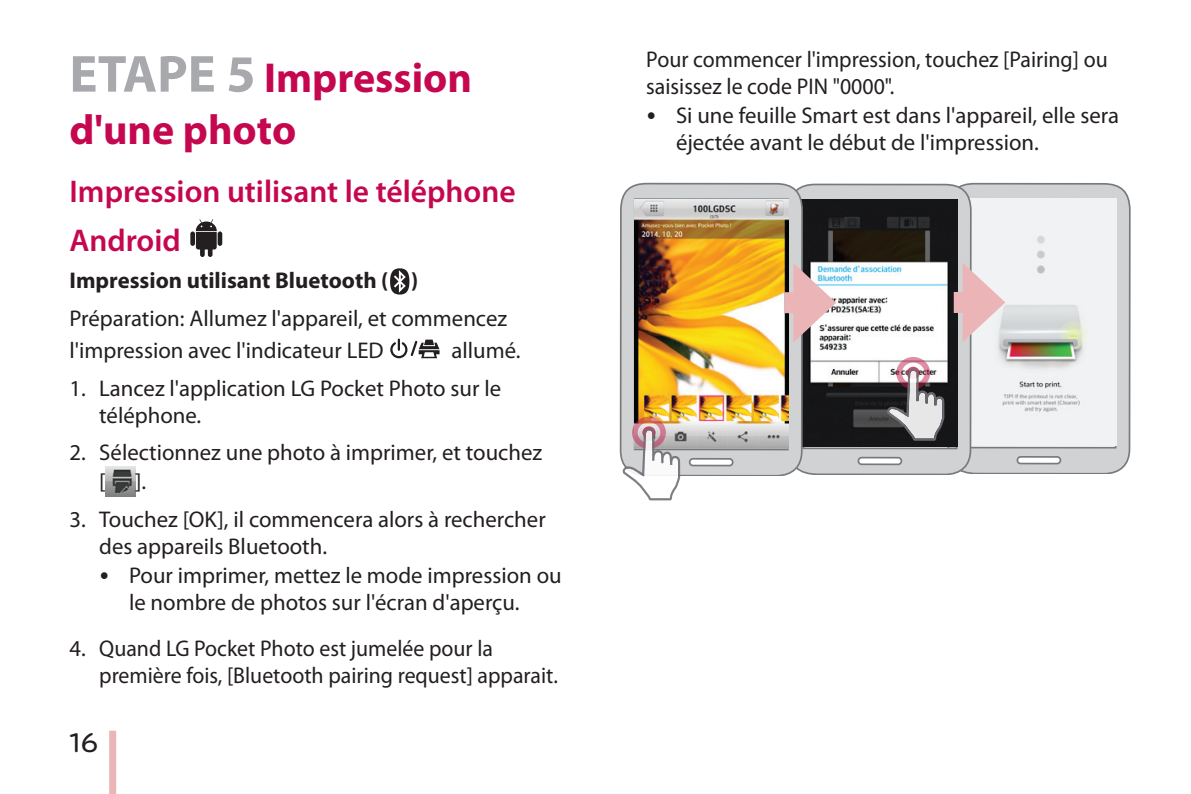
<style>
.page{position:relative;width:1191px;height:794px;background:#fff}
.page>*{position:absolute;margin:0;border:0;box-sizing:border-box;transform-origin:0 0}
.t1{font:700 42px/52.5px "Myriad Pro";color:#c50750}
.t2{font:600 31.5px/49.4px "Myriad Pro";color:#c50750}
.t3{font:500 28px "Bryant LG";color:#231f20}
.t4{font:22.75px/27.3px "Myriad Pro";color:#231f20}
.t5{font:22.75px/27.3px "Myriad Pro";color:#231f20;scale:.96 1}
.t6{font:700 22.75px "Myriad Pro";color:#231f20}
.s1{font-size:52.5px;color:#a8a9ad}
</style>
<div class="page">
<div style="left:109px;top:730px;width:7px;height:64px;background:#ebb5b7"></div>
<div style="left:190px;top:231px;width:5px;height:15px;background:#231f20;border-radius:2px"></div>
<div style="left:200px;top:247px;width:5px;height:10px;background:#231f20;border-radius:2px"></div>
<hr style="left:218px;top:231px;width:4px;height:15px;background:#231f20;border-radius:2px">
<hr style="left:208px;top:247px;width:4px;height:10px;background:#231f20;border-radius:2px">
<svg style="left:196px;top:219px;width:21px;height:30px"></svg>
<svg style="left:390px;top:268px;width:19px;height:26px"></svg>
<svg style="left:390px;top:338px;width:49px;height:20px"></svg>
<img style="left:106px;top:466px;width:29px;height:31px">
<svg style="left:947px;top:183px;width:183px;height:290px;background:#cecfd1"></svg>
<img style="left:971px;top:199px;width:145px;height:246px">
<svg style="left:803px;top:184px;width:168px;height:290px;background:#bfc0c2"></svg>
<img style="left:803px;top:199px;width:154px;height:247px">
<svg style="left:620px;top:183px;width:183px;height:292px;background:#c4c4c6"></svg>
<img style="left:634px;top:199px;width:154px;height:249px">
<div style="left:784px;top:292px;width:26px;height:21px;background:#ebb5b7"></div>
<svg style="left:793px;top:263px;width:43px;height:79px"></svg>
<div style="left:953px;top:292px;width:26px;height:21px;background:#ebb5b7"></div>
<svg style="left:962px;top:263px;width:43px;height:79px"></svg>
<div style="left:632px;top:416px;width:34px;height:33px;border:6px solid #c31e4d;border-radius:50%"></div>
<svg style="left:642px;top:426px;width:13px;height:13px"></svg>
<svg style="left:622px;top:428px;width:58px;height:72px"></svg>
<div style="left:896px;top:357px;width:34px;height:32px;border:6px solid #c31e4d;border-radius:50%"></div>
<svg style="left:887px;top:368px;width:57px;height:73px;background:#928c8f"></svg>
<h1 class="t1" style="left:69px;top:50px;width:404px"><span class="s1">ETAPE 5</span> Impression d'une photo</h1>
<h2 class="t2" style="left:69px;top:166px;width:448px">Impression utilisant le téléphone<br>Android</h2>
<p class="t6" style="left:69px;top:266px;width:320px">Impression utilisant Bluetooth (</p>
<p class="t6" style="left:411px;top:266px;width:9px">)</p>
<p class="t4" style="left:69px;top:301px;width:439px;line-height:32.9px">Préparation: Allumez l'appareil, et commencez l'impression avec l'indicateur LED</p>
<p class="t4" style="left:451px;top:337px;width:71px">allumé.</p>
<p class="t4" style="left:99px;top:374px;width:403px;text-indent:-30px">1. Lancez l'application LG Pocket Photo sur le téléphone.</p>
<p class="t4" style="left:99px;top:437px;width:444px;line-height:29.1px;text-indent:-30px">2. Sélectionnez une photo à imprimer, et touchez [</p>
<p class="t4" style="left:135px;top:467px;width:13px">].</p>
<p class="t4" style="left:99px;top:505px;width:448px;text-indent:-30px">3. Touchez [OK], il commencera alors à rechercher des appareils Bluetooth.</p>
<p class="t4" style="left:129px;top:561px;width:434px">Pour imprimer, mettez le mode impression ou le nombre de photos sur l'écran d'aperçu.</p>
<p class="t4" style="left:99px;top:634px;width:460px;text-indent:-30px">4. Quand LG Pocket Photo est jumelée pour la première fois, [Bluetooth pairing request] apparait.</p>
<p class="t3" style="left:69px;top:725px;width:30px">16</p>
<p class="t5" style="left:646px;top:45px;width:482px">Pour commencer l'impression, touchez [Pairing] ou saisissez le code PIN "0000".</p>
<p class="t4" style="left:676px;top:101px;width:444px">Si une feuille Smart est dans l'appareil, elle sera éjectée avant le début de l'impression.</p>
</div>
